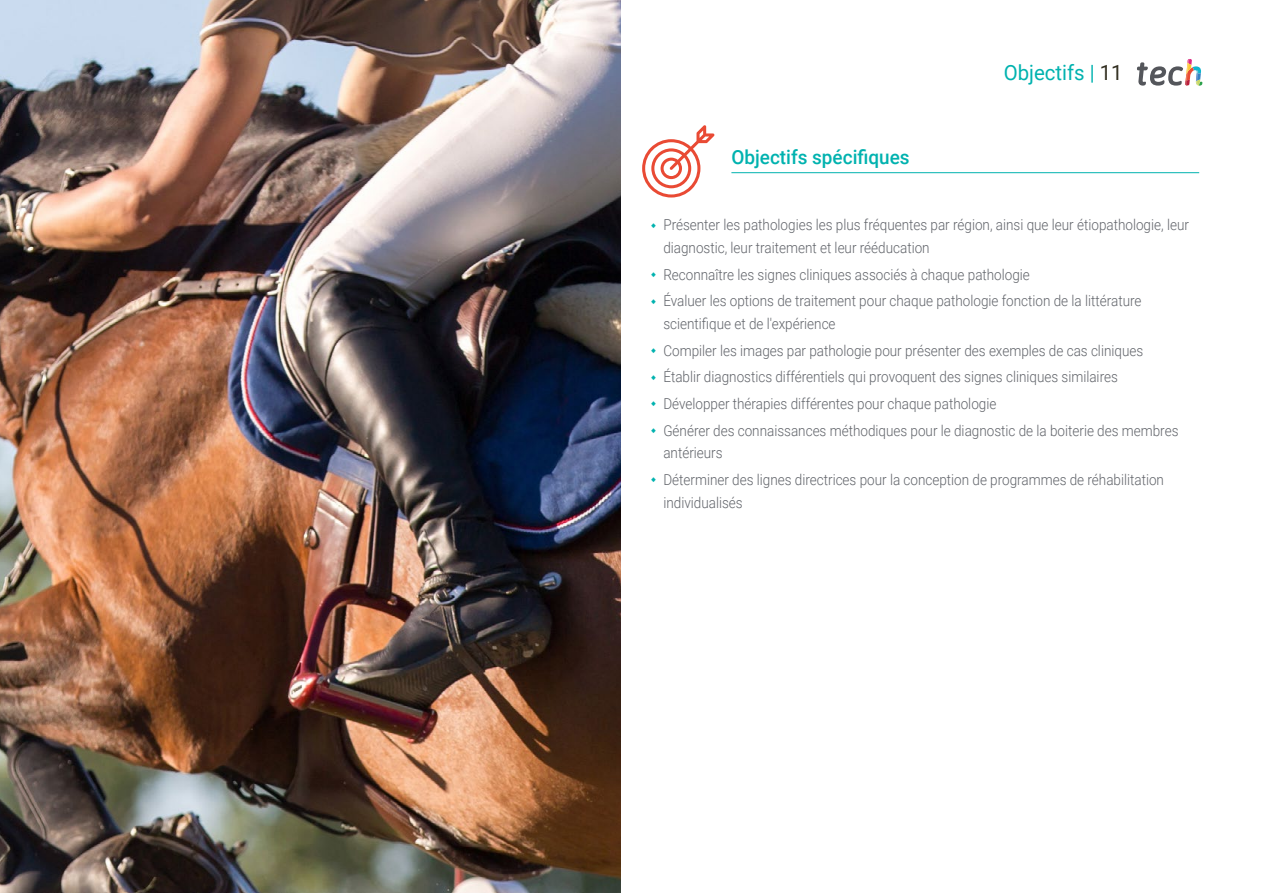
<style>
.page{position:relative;width:1263px;height:893px;background:#fff}
.page>*{position:absolute;margin:0;border:0;box-sizing:border-box;transform-origin:0 0}
.t1{font:21px "Roboto";color:#00b2af}
.t2{font:500 19.5px "Roboto";color:#00b2af}
.t3{font:300 15px/26.7px "Roboto";color:#61646a;scale:.9 1}
.s1{color:#312e20}
</style>
<div class="page">
<img style="left:0;top:0;width:621px;height:893px">
<hr style="left:731px;top:172px;width:468px;height:1px;background:#00b2af">
<svg style="left:642px;top:125px;width:72px;height:73px"></svg>
<svg style="left:1137px;top:59px;width:65px;height:27px"></svg>
<h2 class="t2" style="left:731px;top:144px;width:180px">Objectifs spécifiques</h2>
<h1 class="t1" style="left:1004px;top:57px;width:120px">Objectifs | <span class="s1">11</span></h1>
<p class="t3" style="left:663px;top:213px;width:585px;line-height:22.5px">Présenter les pathologies les plus fréquentes par région, ainsi que leur étiopathologie, leur diagnostic, leur traitement et leur rééducation</p>
<p class="t3" style="left:663px;top:260px;width:533px">Reconnaître les signes cliniques associés à chaque pathologie<br>Évaluer les options de traitement pour chaque pathologie fonction de la littérature</p>
<p class="t3" style="left:663px;top:310px;width:574px">scientifique et de l'expérience<br>Compiler les images par pathologie pour présenter des exemples de cas cliniques Établir diagnostics différentiels qui provoquent des signes cliniques similaires Développer thérapies différentes pour chaque pathologie<br>Générer des connaissances méthodiques pour le diagnostic de la boiterie des membres</p>
<p class="t3" style="left:663px;top:439px;width:558px">antérieurs<br>Déterminer des lignes directrices pour la conception de programmes de réhabilitation</p>
<p class="t3" style="left:663px;top:488px;width:90px">individualisés</p>
</div>
